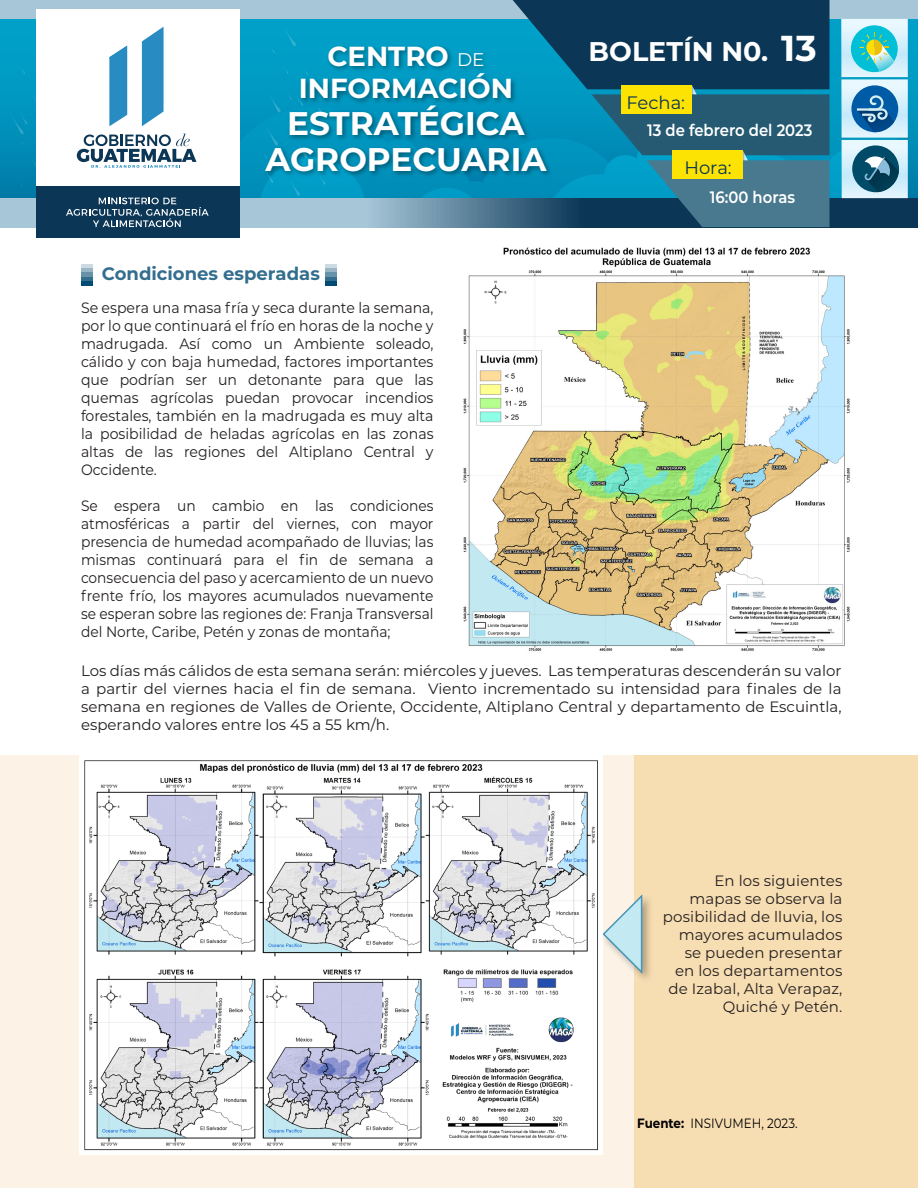
<style>
.page{position:relative;width:918px;height:1188px;background:#fff}
.page>*{position:absolute;margin:0;border:0;box-sizing:border-box;transform-origin:0 0}
.t1{font:700 32.7px "Montserrat";color:#fff}
.t2{font:700 27.6px/32.4px "Montserrat";color:#fff;text-align:center}
.t3{font:700 27px "Montserrat";color:#fff}
.t4{font:700 18px "Montserrat";color:#336e8e}
.t5{font:18px "Montserrat";color:#0a3656}
.t6{font:600 16.5px "Montserrat";color:#fff;scale:.9 1}
.t7{font:15px/18px "Montserrat";color:#231f20;text-align:justify}
.t8{font:15px/18px "Montserrat";color:#231f20;text-align:justify;scale:.94 1}
.t9{font:15px/18px "Montserrat";color:#231f20;text-align:justify;scale:.92 1}
.t10{font:13.5px "Montserrat";color:#000;scale:.88 1}
.s1{font-weight:400;font-size:18.3px}
.s2{font-size:36px}
.s3{font-weight:700}
</style>
<div class="page">
<div style="left:570px;top:755px;width:348px;height:433px;background:#f7ddb2"></div>
<div style="left:0;top:755px;width:633px;height:433px;background:#fcf3e6"></div>
<img style="left:80px;top:755px;width:523px;height:399px">
<img style="left:463px;top:247px;width:388px;height:405px">
<svg style="left:0;top:19px;width:918px;height:179px;background:#0594bd"></svg>
<div style="left:0;top:0;width:918px;height:19px;background:#a7c7d8"></div>
<svg style="left:34px;top:29px;width:2px;height:21px"></svg>
<svg style="left:31px;top:158px;width:5px;height:13px"></svg>
<svg style="left:19px;top:181px;width:3px;height:5px"></svg>
<svg style="left:20px;top:66px;width:5px;height:8px"></svg>
<svg style="left:32px;top:94px;width:4px;height:12px"></svg>
<svg style="left:11px;top:113px;width:16px;height:32px"></svg>
<svg style="left:0;top:198px;width:918px;height:29px;background:#6f93a9"></svg>
<div style="left:36px;top:9px;width:203px;height:216px;background:#fff"></div>
<div style="left:36px;top:187px;width:203px;height:51px;background:#0b3656"></div>
<svg style="left:66px;top:198px;width:143px;height:29px"></svg>
<svg style="left:109px;top:46px;width:18px;height:80px"></svg>
<svg style="left:142px;top:27px;width:22px;height:99px;background:#4a9dcb"></svg>
<svg style="left:77px;top:134px;width:119px;height:34px"></svg>
<svg style="left:899px;top:19px;width:9px;height:58px"></svg>
<svg style="left:899px;top:79px;width:9px;height:59px"></svg>
<svg style="left:899px;top:140px;width:9px;height:58px"></svg>
<svg style="left:240px;top:0;width:659px;height:227px;background:#257f9b"></svg>
<div style="left:673px;top:151px;width:70px;height:28px;background:#fce303"></div>
<div style="left:81px;top:264px;width:12px;height:5px;background:#ccdbe2"></div>
<svg style="left:81px;top:269px;width:12px;height:4px"></svg>
<hr style="left:81px;top:273px;width:12px;height:4px;background:#6692aa">
<hr style="left:81px;top:277px;width:12px;height:4px;background:#336e8e">
<div style="left:81px;top:281px;width:12px;height:5px;background:#004a73"></div>
<div style="left:325px;top:264px;width:12px;height:5px;background:#ccdbe2"></div>
<svg style="left:325px;top:269px;width:12px;height:4px"></svg>
<hr style="left:325px;top:273px;width:12px;height:4px;background:#6692aa">
<hr style="left:325px;top:277px;width:12px;height:4px;background:#336e8e">
<div style="left:325px;top:281px;width:12px;height:5px;background:#004a73"></div>
<img style="left:597px;top:889px;width:53px;height:99px">
<svg style="left:601px;top:894px;width:43px;height:82px"></svg>
<h2 class="t2" style="left:299px;top:39px;width:215px">CENTRO <span class="s1">DE<br></span>INFORMACIÓN</h2>
<h1 class="t1" style="left:287px;top:99px;width:239px">ESTRATÉGICA</h1>
<h1 class="t1" style="left:265px;top:135px;width:283px">AGROPECUARIA</h1>
<p class="t4" style="left:102px;top:260px;width:220px">Condiciones esperadas</p>
<p class="t8" style="left:81px;top:299px;width:377px">Se espera una masa fría y seca durante la semana, por lo que continuará el frío en horas de la noche y madrugada. Así como un Ambiente soleado, cálido y con baja humedad, factores importantes que podrían ser un detonante para que las quemas agrícolas puedan provocar incendios forestales, también en la madrugada es muy alta la posibilidad de heladas agrícolas en las zonas altas de las regiones del Altiplano Central y Occidente.</p>
<p class="t9" style="left:81px;top:497px;width:385px">Se espera un cambio en las condiciones atmosféricas a partir del viernes, con mayor presencia de humedad acompañado de lluvias; las mismas continuará para el fin de semana a consecuencia del paso y acercamiento de un nuevo frente frío, los mayores acumulados nuevamente se esperan sobre las regiones de: Franja Transversal del Norte, Caribe, Petén y zonas de montaña;</p>
<h3 class="t3" style="left:589px;top:32px;width:230px">BOLETÍN N0. <span class="s2">13</span></h3>
<p class="t5" style="left:627px;top:90px;width:60px">Fecha:</p>
<p class="t6" style="left:647px;top:118px;width:185px">13 de febrero del 2023</p>
<p class="t5" style="left:684px;top:155px;width:49px">Hora:</p>
<p class="t6" style="left:710px;top:185px;width:96px">16:00 horas</p>
<p class="t7" style="left:81px;top:661px;width:762px">Los días más cálidos de esta semana serán: miércoles y jueves. Las temperaturas descenderán su valor a partir del viernes hacia el fin de semana. Viento incrementado su intensidad para finales de la semana en regiones de Valles de Oriente, Occidente, Altiplano Central y departamento de Escuintla, esperando valores entre los 45 a 55 km/h.</p>
<p class="t7" style="left:663px;top:871px;width:181px;text-align:right">En los siguientes mapas se observa la posibilidad de lluvia, los mayores acumulados se pueden presentar en los departamentos de Izabal, Alta Verapaz,<br>Quiché y Petén.</p>
<p class="t10" style="left:637px;top:1114px;width:184px"><span class="s3">Fuente:</span> INSIVUMEH, 2023.</p>
</div>
